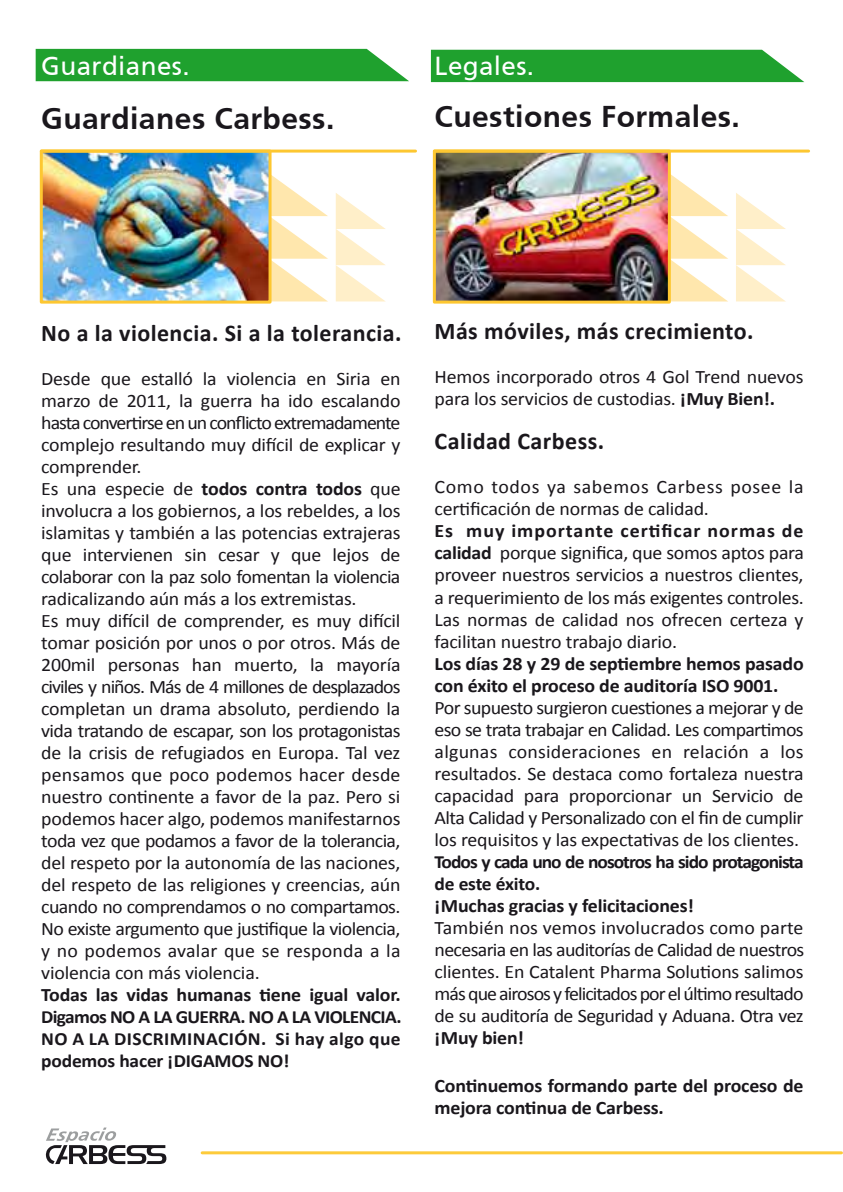
<style>
.page{position:relative;width:843px;height:1192px;background:#fff}
.page>*{position:absolute;margin:0;border:0;box-sizing:border-box;transform-origin:0 0}
.t1{font:700 30px "Frutiger";letter-spacing:.015em;color:#1a171c}
.t2{font:500 26px "Frutiger Roman";letter-spacing:.015em;color:#fff}
.t3{font:700 24px "Calibri";letter-spacing:.02em;color:#1a171c}
.t4{font:19px/22px "Calibri";letter-spacing:-.01em;color:#1a171c;scale:1.05 1}
.t5{font:19px/22px "Calibri";letter-spacing:-.03em;color:#1a171c;scale:1.05 1}
.t6{font:700 19px/22px "Calibri";letter-spacing:-.01em;color:#1a171c;scale:1.05 1}
.t7{font:700 18.6px/22px "Calibri";letter-spacing:-.01em;color:#1a171c;text-align:justify;scale:1.05 1}
.t8{font:700 18.6px/22px "Calibri";letter-spacing:-.05em;color:#1a171c;scale:1.05 1}
.s1{font-weight:700}
</style>
<div class="page">
<div style="left:36px;top:49px;width:373px;height:32px;background:#1fa12e"></div>
<div style="left:431px;top:50px;width:373px;height:32px;background:#1fa12e"></div>
<svg style="left:46px;top:1127px;width:120px;height:36px"></svg>
<hr style="left:202px;top:1150px;width:639px;height:3px;background:#fdcb3a">
<svg style="left:271px;top:173px;width:57px;height:128px"></svg>
<svg style="left:336px;top:193px;width:50px;height:108px"></svg>
<img style="left:44px;top:153px;width:223px;height:146px">
<div style="left:40px;top:149px;width:231px;height:154px;border:3px solid #fdc731"></div>
<hr style="left:41px;top:149px;width:374px;height:3px;background:#fdc731">
<img style="left:437px;top:153px;width:230px;height:146px">
<svg style="left:671px;top:174px;width:57px;height:127px"></svg>
<svg style="left:736px;top:193px;width:50px;height:108px"></svg>
<div style="left:433px;top:149px;width:238px;height:154px;border:3px solid #fdc731"></div>
<hr style="left:434px;top:149px;width:374px;height:3px;background:#fdc731">
<p class="t2" style="left:41px;top:50px;width:150px">Guardianes.</p>
<p class="t1" style="left:41px;top:101px;width:295px">Guardianes Carbess.</p>
<p class="t2" style="left:435px;top:51px;width:101px">Legales.</p>
<p class="t1" style="left:435px;top:99px;width:307px">Cuestiones Formales.</p>
<p class="t3" style="left:41px;top:318px;width:362px">No a la violencia. Si a la tolerancia.</p>
<p class="t4" style="left:41px;top:366px;width:344px">Desde que estalló la violencia en Siria en marzo de 2011, la guerra ha ido escalando hasta convertirse en un conflicto extremadamente complejo resultando muy difícil de explicar y comprender.<br>Es una especie de <span class="s1">todos contra todos</span> que involucra a los gobiernos, a los rebeldes, a los islamitas y también a las potencias extrajeras que intervienen sin cesar y que lejos de colaborar con la paz solo fomentan la violencia radicalizando aún más a los extremistas.<br>Es muy difícil de comprender, es muy difícil tomar posición por unos o por otros. Más de 200mil personas han muerto, la mayoría civiles y niños. Más de 4 millones de desplazados completan un drama absoluto, perdiendo la vida tratando de escapar, son los protagonistas de la crisis de refugiados en Europa. Tal vez pensamos que poco podemos hacer desde nuestro continente a favor de la paz. Pero si podemos hacer algo, podemos manifestarnos toda vez que podamos a favor de la tolerancia, del respeto por la autonomía de las naciones, del respeto de las religiones y creencias, aún cuando no comprendamos o no compartamos.<br>No existe argumento que justifique la violencia, y no podemos avalar que se responda a la violencia con más violencia.<br><span class="s1">Todas las vidas humanas tiene igual valor.</span></p>
<p class="t7" style="left:41px;top:1005px;width:345px">Digamos NO A LA GUERRA. NO A LA VIOLENCIA.<br>NO A LA DISCRIMINACIÓN. Si hay algo que podemos hacer ¡DIGAMOS NO!</p>
<p class="t3" style="left:435px;top:316px;width:320px">Más móviles, más crecimiento.</p>
<p class="t4" style="left:435px;top:365px;width:353px">Hemos incorporado otros 4 Gol Trend nuevos para los servicios de custodias. <span class="s1">¡Muy Bien!.</span></p>
<p class="t3" style="left:435px;top:426px;width:171px">Calidad Carbess.</p>
<p class="t4" style="left:435px;top:475px;width:353px">Como todos ya sabemos Carbess posee la certificación de normas de calidad.<br><span class="s1">Es muy importante certificar normas de calidad</span> porque significa, que somos aptos para proveer nuestros servicios a nuestros clientes, a requerimiento de los más exigentes controles.<br>Las normas de calidad nos ofrecen certeza y facilitan nuestro trabajo diario.<br><span class="s1">Los días 28 y 29 de septiembre hemos pasado con éxito el proceso de auditoría ISO 9001.<br></span>Por supuesto surgieron cuestiones a mejorar y de eso se trata trabajar en Calidad. Les compartimos algunas consideraciones en relación a los resultados. Se destaca como fortaleza nuestra capacidad para proporcionar un Servicio de Alta Calidad y Personalizado con el fin de cumplir los requisitos y las expectativas de los clientes.</p>
<p class="t8" style="left:435px;top:849px;width:353px">Todos y cada uno de nosotros ha sido protagonista de este éxito.</p>
<p class="t5" style="left:435px;top:893px;width:353px"><span class="s1">¡Muchas gracias y felicitaciones!<br></span>También nos vemos involucrados como parte necesaria en las auditorías de Calidad de nuestros clientes. En Catalent Pharma Solutions salimos más que airosos y felicitados por el último resultado de su auditoría de Seguridad y Aduana. Otra vez <span class="s1">¡Muy bien!</span></p>
<p class="t6" style="left:435px;top:1073px;width:353px">Continuemos formando parte del proceso de mejora continua de Carbess.</p>
</div>
